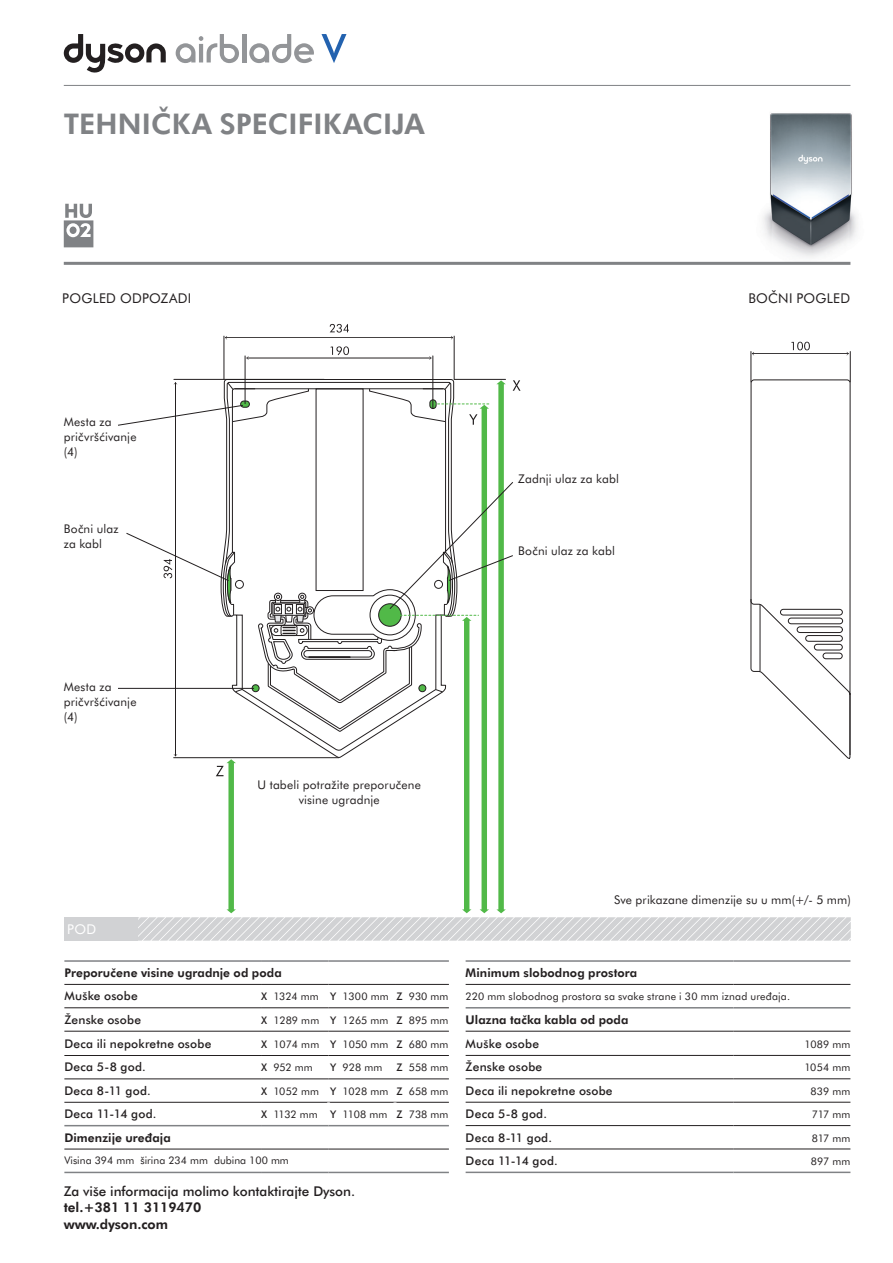
<style>
.page{position:relative;width:893px;height:1263px;background:#fff}
.page>*{position:absolute;margin:0;border:0;box-sizing:border-box;transform-origin:0 0}
.t1{font:800 28.5px "Futura BT";letter-spacing:.005em;color:#808285}
.t2{font:500 13.5px "Futura BT";letter-spacing:-.005em;color:#231f20}
.t3{font:800 13.5px "Futura BT";letter-spacing:-.005em;color:#231f20}
.t4{font:13.5px "Futura BT";letter-spacing:.02em;color:#231f20}
.t5{font:13.5px "Futura BT";color:#fff}
.t6{font:12px/15px "Futura BT";letter-spacing:.015em;color:#231f20}
.t7{font:500 12px "Futura BT";letter-spacing:.015em;color:#231f20}
.t8{font:800 12px "Futura BT";letter-spacing:.005em;color:#231f20}
.t9{font:10.5px "Futura BT";color:#231f20}
.s1{font-weight:500}
</style>
<div class="page">
<hr style="left:64px;top:85px;width:786px;height:1px;background:#808285">
<img style="left:744px;top:113px;width:113px;height:149px">
<hr style="left:224px;top:336px;width:1px;height:43px;background:#231f20">
<hr style="left:245px;top:356px;width:1px;height:48px;background:#231f20">
<hr style="left:433px;top:356px;width:1px;height:53px;background:#231f20">
<hr style="left:454px;top:336px;width:1px;height:43px;background:#231f20">
<hr style="left:225px;top:337px;width:228px;height:1px;background:#231f20">
<hr style="left:247px;top:358px;width:184px;height:1px;background:#231f20">
<svg style="left:330px;top:346px;width:19px;height:9px"></svg>
<svg style="left:330px;top:324px;width:19px;height:9px"></svg>
<hr style="left:751px;top:351px;width:1px;height:31px;background:#231f20">
<hr style="left:850px;top:351px;width:1px;height:31px;background:#231f20">
<hr style="left:752px;top:353px;width:96px;height:1px;background:#231f20">
<svg style="left:791px;top:342px;width:19px;height:8px"></svg>
<svg style="left:176px;top:34px;width:63px;height:29px"></svg>
<hr style="left:242px;top:34px;width:4px;height:28px;background:#939598">
<svg style="left:249px;top:34px;width:65px;height:29px"></svg>
<svg style="left:321px;top:34px;width:25px;height:29px"></svg>
<svg style="left:64px;top:34px;width:102px;height:39px"></svg>
<svg style="left:64px;top:204px;width:29px;height:43px"></svg>
<hr style="left:64px;top:262px;width:786px;height:3px;background:#808285">
<hr style="left:261px;top:984px;width:68px;height:1px;background:#231f20">
<hr style="left:329px;top:984px;width:66px;height:1px;background:#231f20">
<hr style="left:395px;top:984px;width:54px;height:1px;background:#231f20">
<hr style="left:261px;top:1007px;width:68px;height:1px;background:#231f20">
<hr style="left:329px;top:1007px;width:66px;height:1px;background:#231f20">
<hr style="left:395px;top:1007px;width:54px;height:1px;background:#231f20">
<hr style="left:261px;top:1031px;width:68px;height:1px;background:#231f20">
<hr style="left:329px;top:1031px;width:66px;height:1px;background:#231f20">
<hr style="left:395px;top:1031px;width:54px;height:1px;background:#231f20">
<hr style="left:261px;top:1055px;width:68px;height:1px;background:#231f20">
<hr style="left:329px;top:1055px;width:66px;height:1px;background:#231f20">
<hr style="left:395px;top:1055px;width:54px;height:1px;background:#231f20">
<hr style="left:64px;top:960px;width:197px;height:2px;background:#808285">
<hr style="left:261px;top:960px;width:68px;height:2px;background:#808285">
<hr style="left:329px;top:960px;width:66px;height:2px;background:#808285">
<hr style="left:395px;top:960px;width:54px;height:2px;background:#808285">
<hr style="left:64px;top:1125px;width:197px;height:1px;background:#808285">
<hr style="left:64px;top:1172px;width:197px;height:1px;background:#808285">
<hr style="left:261px;top:1172px;width:68px;height:1px;background:#808285">
<hr style="left:329px;top:1172px;width:66px;height:1px;background:#808285">
<hr style="left:395px;top:1172px;width:54px;height:1px;background:#808285">
<hr style="left:64px;top:1031px;width:197px;height:1px;background:#231f20">
<hr style="left:64px;top:1102px;width:197px;height:1px;background:#231f20">
<hr style="left:64px;top:1149px;width:197px;height:1px;background:#231f20">
<hr style="left:261px;top:1149px;width:68px;height:1px;background:#231f20">
<hr style="left:329px;top:1149px;width:66px;height:1px;background:#231f20">
<hr style="left:395px;top:1149px;width:54px;height:1px;background:#231f20">
<hr style="left:64px;top:984px;width:197px;height:1px;background:#231f20">
<hr style="left:64px;top:1007px;width:197px;height:1px;background:#231f20">
<hr style="left:64px;top:1055px;width:197px;height:1px;background:#231f20">
<hr style="left:64px;top:1078px;width:197px;height:1px;background:#231f20">
<hr style="left:261px;top:1078px;width:68px;height:1px;background:#231f20">
<hr style="left:261px;top:1102px;width:68px;height:1px;background:#231f20">
<hr style="left:329px;top:1078px;width:66px;height:1px;background:#231f20">
<hr style="left:329px;top:1102px;width:66px;height:1px;background:#231f20">
<hr style="left:395px;top:1078px;width:54px;height:1px;background:#231f20">
<hr style="left:395px;top:1102px;width:54px;height:1px;background:#231f20">
<hr style="left:327px;top:1102px;width:3px;height:23px;background:#fff">
<hr style="left:393px;top:1102px;width:3px;height:23px;background:#fff">
<hr style="left:261px;top:1125px;width:68px;height:1px;background:#808285">
<hr style="left:329px;top:1125px;width:66px;height:1px;background:#808285">
<hr style="left:395px;top:1125px;width:54px;height:1px;background:#808285">
<hr style="left:466px;top:984px;width:267px;height:1px;background:#231f20">
<hr style="left:733px;top:984px;width:117px;height:1px;background:#231f20">
<hr style="left:466px;top:960px;width:267px;height:2px;background:#808285">
<hr style="left:733px;top:960px;width:117px;height:2px;background:#808285">
<hr style="left:466px;top:1007px;width:267px;height:1px;background:#808285">
<hr style="left:733px;top:1007px;width:117px;height:1px;background:#808285">
<hr style="left:466px;top:1171px;width:267px;height:2px;background:#808285">
<hr style="left:466px;top:1078px;width:267px;height:1px;background:#231f20">
<hr style="left:466px;top:1149px;width:267px;height:1px;background:#231f20">
<hr style="left:466px;top:1031px;width:267px;height:1px;background:#231f20">
<hr style="left:733px;top:1031px;width:117px;height:1px;background:#231f20">
<hr style="left:466px;top:1055px;width:267px;height:1px;background:#231f20">
<hr style="left:733px;top:1055px;width:117px;height:1px;background:#231f20">
<hr style="left:733px;top:1078px;width:117px;height:1px;background:#231f20">
<hr style="left:466px;top:1102px;width:267px;height:1px;background:#231f20">
<hr style="left:733px;top:1102px;width:117px;height:1px;background:#231f20">
<hr style="left:466px;top:1125px;width:267px;height:1px;background:#231f20">
<hr style="left:733px;top:1125px;width:117px;height:1px;background:#231f20">
<hr style="left:733px;top:1149px;width:117px;height:1px;background:#231f20">
<hr style="left:733px;top:1171px;width:117px;height:2px;background:#808285">
<div style="left:64px;top:917px;width:73px;height:24px;background:#d1d2d4"></div>
<svg style="left:118px;top:379px;width:733px;height:562px"></svg>
<hr style="left:118px;top:688px;width:136px;height:1px;background:#231f20">
<p class="t1" style="left:64px;top:104px;width:363px">TEHNIČKA SPECIFIKACIJA</p>
<p class="t4" style="left:62px;top:289px;width:131px">POGLED ODPOZADI</p>
<p class="t6" style="left:64px;top:414px;width:74px">Mesta za pričvršćivanje</p>
<p class="t6" style="left:64px;top:444px;width:15px">(4)</p>
<p class="t6" style="left:64px;top:521px;width:56px">Bočni ulaz za kabl</p>
<p class="t6" style="left:518px;top:470px;width:102px">Zadnji ulaz za kabl</p>
<p class="t6" style="left:518px;top:543px;width:98px">Bočni ulaz za kabl</p>
<p class="t4" style="left:748px;top:289px;width:103px">BOČNI POGLED</p>
<p class="t6" style="left:64px;top:679px;width:74px">Mesta za pričvršćivanje</p>
<p class="t6" style="left:64px;top:709px;width:15px">(4)</p>
<p class="t6" style="left:258px;top:777px;width:165px;text-align:center">U tabeli potražite preporučene visine ugradnje</p>
<p class="t5" style="left:67px;top:920px;width:30px">POD</p>
<p class="t8" style="left:64px;top:964px;width:219px">Preporučene visine ugradnje od poda</p>
<p class="t7" style="left:64px;top:988px;width:75px">Muške osobe</p>
<p class="t9" style="left:261px;top:989px;width:59px"><span class="s1">X</span> 1324 mm</p>
<p class="t9" style="left:330px;top:989px;width:60px"><span class="s1">Y</span> 1300 mm</p>
<p class="t9" style="left:396px;top:989px;width:53px"><span class="s1">Z</span> 930 mm</p>
<p class="t7" style="left:64px;top:1012px;width:78px">Ženske osobe</p>
<p class="t9" style="left:261px;top:1013px;width:60px"><span class="s1">X</span> 1289 mm</p>
<p class="t9" style="left:330px;top:1013px;width:60px"><span class="s1">Y</span> 1265 mm</p>
<p class="t9" style="left:396px;top:1013px;width:53px"><span class="s1">Z</span> 895 mm</p>
<p class="t7" style="left:64px;top:1036px;width:149px">Deca ili nepokretne osobe</p>
<p class="t9" style="left:261px;top:1037px;width:60px"><span class="s1">X</span> 1074 mm</p>
<p class="t9" style="left:330px;top:1037px;width:60px"><span class="s1">Y</span> 1050 mm</p>
<p class="t9" style="left:396px;top:1037px;width:53px"><span class="s1">Z</span> 680 mm</p>
<p class="t7" style="left:64px;top:1059px;width:83px">Deca 5-8 god.</p>
<p class="t9" style="left:261px;top:1061px;width:53px"><span class="s1">X</span> 952 mm</p>
<p class="t9" style="left:330px;top:1061px;width:54px"><span class="s1">Y</span> 928 mm</p>
<p class="t9" style="left:396px;top:1061px;width:53px"><span class="s1">Z</span> 558 mm</p>
<p class="t7" style="left:64px;top:1083px;width:88px">Deca 8-11 god.</p>
<p class="t9" style="left:261px;top:1084px;width:59px"><span class="s1">X</span> 1052 mm</p>
<p class="t9" style="left:330px;top:1084px;width:60px"><span class="s1">Y</span> 1028 mm</p>
<p class="t9" style="left:396px;top:1084px;width:53px"><span class="s1">Z</span> 658 mm</p>
<p class="t7" style="left:64px;top:1106px;width:94px">Deca 11-14 god.</p>
<p class="t9" style="left:261px;top:1107px;width:58px"><span class="s1">X</span> 1132 mm</p>
<p class="t9" style="left:330px;top:1107px;width:59px"><span class="s1">Y</span> 1108 mm</p>
<p class="t9" style="left:396px;top:1107px;width:53px"><span class="s1">Z</span> 738 mm</p>
<p class="t8" style="left:64px;top:1129px;width:108px">Dimenzije uređaja</p>
<p class="t9" style="left:64px;top:1153px;width:226px">Visina 394 mm širina 234 mm dubina 100 mm</p>
<p class="t2" style="left:64px;top:1182px;width:293px">Za više informacija molimo kontaktirajte Dyson.</p>
<p class="t3" style="left:64px;top:1198px;width:139px">tel.+381 11 3119470</p>
<p class="t3" style="left:64px;top:1215px;width:106px">www.dyson.com</p>
<p class="t6" style="left:614px;top:892px;width:238px">Sve prikazane dimenzije su u mm(+/- 5 mm)</p>
<p class="t8" style="left:466px;top:964px;width:173px">Minimum slobodnog prostora</p>
<p class="t9" style="left:466px;top:989px;width:326px">220 mm slobodnog prostora sa svake strane i 30 mm iznad uređaja.</p>
<p class="t8" style="left:466px;top:1011px;width:164px">Ulazna tačka kabla od poda</p>
<p class="t7" style="left:466px;top:1036px;width:75px">Muške osobe</p>
<p class="t9" style="left:804px;top:1037px;width:47px">1089 mm</p>
<p class="t7" style="left:466px;top:1059px;width:78px">Ženske osobe</p>
<p class="t9" style="left:804px;top:1060px;width:48px">1054 mm</p>
<p class="t7" style="left:466px;top:1083px;width:149px">Deca ili nepokretne osobe</p>
<p class="t9" style="left:810px;top:1084px;width:41px">839 mm</p>
<p class="t7" style="left:466px;top:1106px;width:83px">Deca 5-8 god.</p>
<p class="t9" style="left:812px;top:1107px;width:40px">717 mm</p>
<p class="t7" style="left:466px;top:1129px;width:88px">Deca 8-11 god.</p>
<p class="t9" style="left:812px;top:1131px;width:40px">817 mm</p>
<p class="t7" style="left:466px;top:1153px;width:94px">Deca 11-14 god.</p>
<p class="t9" style="left:811px;top:1154px;width:41px">897 mm</p>
</div>
